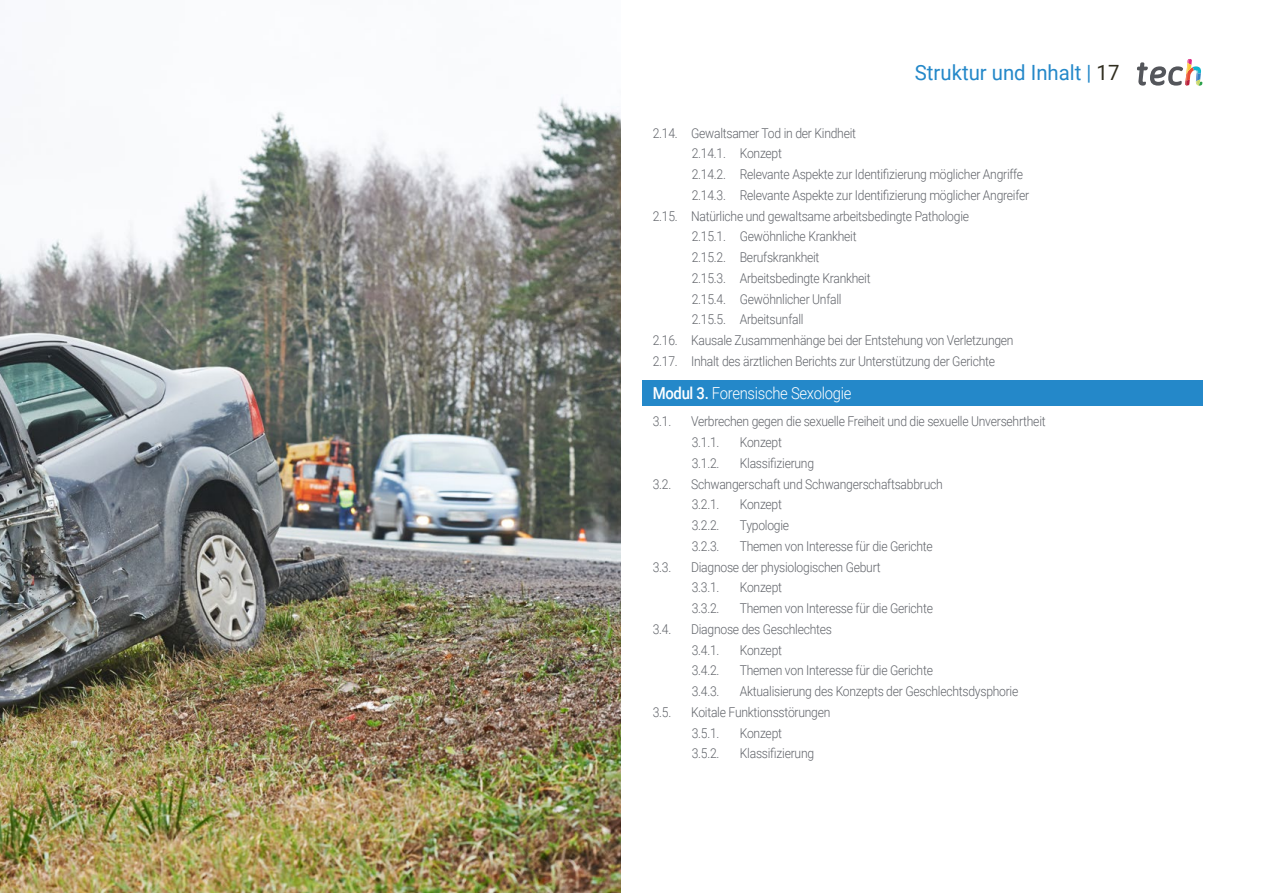
<style>
.page{position:relative;width:1263px;height:893px;background:#fff}
.page>*{position:absolute;margin:0;border:0;box-sizing:border-box;transform-origin:0 0}
.t1{font:21px "Roboto";color:#2488c9}
.t2{font:300 16.5px "Roboto";letter-spacing:-.02em;color:#fff;scale:.9 1}
.t3{font:300 13.5px/20.7px "Roboto";letter-spacing:-.02em;color:#61646a;scale:.9 1}
.s1{color:#312e20}
.s2{font-weight:500}
</style>
<div class="page">
<div style="left:642px;top:380px;width:560px;height:25px;background:#2488c9"></div>
<img style="left:0;top:97px;width:621px;height:796px">
<svg style="left:1137px;top:59px;width:65px;height:27px"></svg>
<h1 class="t1" style="left:915px;top:57px;width:206px">Struktur und Inhalt | <span class="s1">17</span></h1>
<p class="t3" style="left:653px;top:122px;width:227px">2.14. Gewaltsamer Tod in der Kindheit</p>
<p class="t3" style="left:692px;top:143px;width:102px">2.14.1. Konzept</p>
<p class="t3" style="left:692px;top:164px;width:370px">2.14.2. Relevante Aspekte zur Identifizierung möglicher Angriffe</p>
<p class="t3" style="left:692px;top:184px;width:376px">2.14.3. Relevante Aspekte zur Identifizierung möglicher Angreifer</p>
<p class="t3" style="left:653px;top:205px;width:353px">2.15. Natürliche und gewaltsame arbeitsbedingte Pathologie</p>
<p class="t3" style="left:692px;top:226px;width:185px">2.15.1. Gewöhnliche Krankheit</p>
<p class="t3" style="left:692px;top:247px;width:143px">2.15.2. Berufskrankheit</p>
<p class="t3" style="left:692px;top:267px;width:200px">2.15.3. Arbeitsbedingte Krankheit</p>
<p class="t3" style="left:692px;top:288px;width:168px">2.15.4. Gewöhnlicher Unfall</p>
<p class="t3" style="left:692px;top:309px;width:126px">2.15.5. Arbeitsunfall</p>
<p class="t3" style="left:653px;top:330px;width:402px">2.16. Kausale Zusammenhänge bei der Entstehung von Verletzungen</p>
<p class="t3" style="left:653px;top:350px;width:382px">2.17. Inhalt des ärztlichen Berichts zur Unterstützung der Gerichte</p>
<p class="t2" style="left:653px;top:382px;width:222px"><span class="s2">Modul 3.</span> Forensische Sexologie</p>
<p class="t3" style="left:653px;top:411px;width:22px">3.1.</p>
<p class="t3" style="left:691px;top:411px;width:396px">Verbrechen gegen die sexuelle Freiheit und die sexuelle Unversehrtheit<br>3.1.1.</p>
<p class="t3" style="left:740px;top:431px;width:48px">Konzept</p>
<p class="t3" style="left:692px;top:452px;width:32px">3.1.2.</p>
<p class="t3" style="left:740px;top:452px;width:84px">Klassifizierung</p>
<p class="t3" style="left:653px;top:473px;width:22px">3.2.</p>
<p class="t3" style="left:691px;top:473px;width:281px">Schwangerschaft und Schwangerschaftsabbruch<br>3.2.1.</p>
<p class="t3" style="left:740px;top:494px;width:48px">Konzept</p>
<p class="t3" style="left:692px;top:514px;width:32px">3.2.2.</p>
<p class="t3" style="left:740px;top:514px;width:56px">Typologie</p>
<p class="t3" style="left:692px;top:535px;width:32px">3.2.3.</p>
<p class="t3" style="left:740px;top:535px;width:216px">Themen von Interesse für die Gerichte</p>
<p class="t3" style="left:653px;top:556px;width:22px">3.3.</p>
<p class="t3" style="left:691px;top:556px;width:212px">Diagnose der physiologischen Geburt<br>3.3.1.</p>
<p class="t3" style="left:740px;top:577px;width:48px">Konzept</p>
<p class="t3" style="left:692px;top:597px;width:32px">3.3.2.</p>
<p class="t3" style="left:740px;top:597px;width:216px">Themen von Interesse für die Gerichte</p>
<p class="t3" style="left:653px;top:618px;width:22px">3.4.</p>
<p class="t3" style="left:691px;top:618px;width:158px">Diagnose des Geschlechtes<br>3.4.1.</p>
<p class="t3" style="left:740px;top:639px;width:48px">Konzept</p>
<p class="t3" style="left:692px;top:660px;width:32px">3.4.2.</p>
<p class="t3" style="left:740px;top:660px;width:216px">Themen von Interesse für die Gerichte</p>
<p class="t3" style="left:692px;top:680px;width:32px">3.4.3.</p>
<p class="t3" style="left:740px;top:680px;width:311px">Aktualisierung des Konzepts der Geschlechtsdysphorie</p>
<p class="t3" style="left:653px;top:701px;width:22px">3.5.</p>
<p class="t3" style="left:691px;top:701px;width:156px">Koitale Funktionsstörungen<br>3.5.1.</p>
<p class="t3" style="left:740px;top:722px;width:48px">Konzept</p>
<p class="t3" style="left:692px;top:743px;width:32px">3.5.2.</p>
<p class="t3" style="left:740px;top:743px;width:84px">Klassifizierung</p>
</div>
